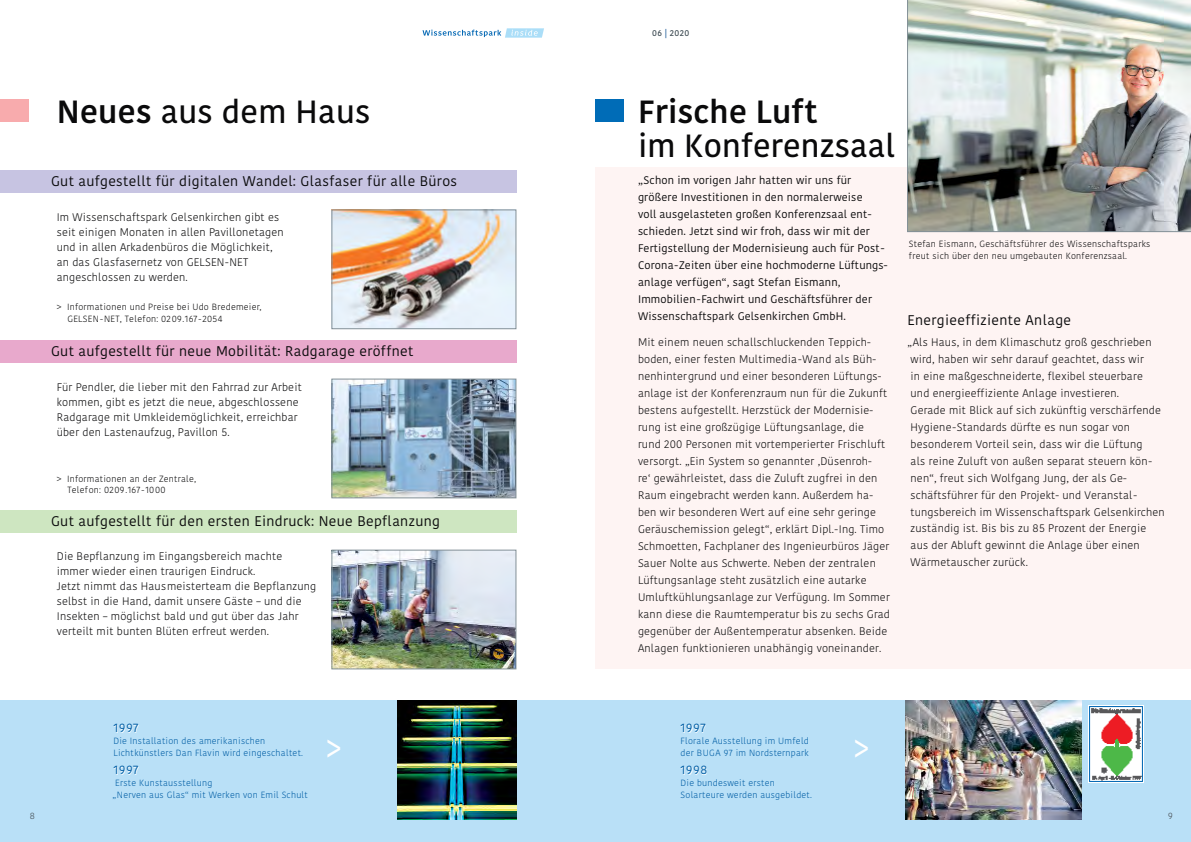
<style>
.page{position:relative;width:1191px;height:842px;background:#fff}
.page>*{position:absolute;margin:0;border:0;box-sizing:border-box;transform-origin:0 0}
.t1{font:36px "Kohinoor";color:#fff;scale:.75 1}
.t2{font:600 32px "Kohinoor";letter-spacing:.005em;color:#0a0a0b}
.t3{font:500 32px "Kohinoor";letter-spacing:.01em;color:#0a0a0b}
.t4{font:14px "Kohinoor";letter-spacing:.025em;color:#0a0a0b}
.t5{font:12px "Kohinoor";letter-spacing:.05em;color:#005da4}
.t6{font:300 11px/17px "Kohinoor";letter-spacing:.015em;color:#0a0a0b}
.t7{font:11px/17px "Kohinoor";letter-spacing:.015em;color:#0a0a0b}
.t8{font:italic 300 9px/12px "Kohinoor";letter-spacing:.025em;color:#005da4}
.t9{font:italic 300 9px/12px "Kohinoor";letter-spacing:.025em;color:#0a0a0b}
.t10{font:300 9px "Kohinoor";color:#434a4f}
.t11{font:600 8.4px "Kohinoor";letter-spacing:.055em;color:#39474f}
.s1{font-weight:500}
.s2{color:#004689}
</style>
<div class="page">
<div style="left:595px;top:167px;width:596px;height:502px;background:#fef4f3"></div>
<img style="left:907px;top:0;width:284px;height:232px">
<img style="left:334px;top:381px;width:180px;height:115px">
<div style="left:332px;top:379px;width:184px;height:119px;border:1px solid #839097"></div>
<img style="left:334px;top:552px;width:180px;height:115px">
<div style="left:332px;top:550px;width:184px;height:119px;border:1px solid #839097"></div>
<img style="left:334px;top:212px;width:180px;height:115px">
<div style="left:332px;top:210px;width:184px;height:119px;border:1px solid #839097"></div>
<div style="left:0;top:700px;width:1191px;height:142px;background:#b9e0f7"></div>
<img style="left:905px;top:700px;width:176px;height:119px">
<img style="left:397px;top:700px;width:119px;height:119px">
<img style="left:1089px;top:706px;width:54px;height:76px">
<svg style="left:422px;top:28px;width:122px;height:10px"></svg>
<div style="left:0;top:170px;width:516px;height:23px;background:#c7c4e2"></div>
<div style="left:0;top:340px;width:516px;height:23px;background:#e8a9cc"></div>
<div style="left:0;top:510px;width:516px;height:23px;background:#cee6c1"></div>
<div style="left:595px;top:99px;width:29px;height:23px;background:#006cb7"></div>
<div style="left:0;top:99px;width:28px;height:23px;background:#f8abad"></div>
<h2 class="t2" style="left:57px;top:92px;width:315px"><span class="s1">Neues</span> aus dem Haus</h2>
<p class="t4" style="left:51px;top:172px;width:408px">Gut aufgestellt für digitalen Wandel: Glasfaser für alle Büros</p>
<p class="t6" style="left:57px;top:210px;width:228px;line-height:15px">Im Wissenschaftspark Gelsenkirchen gibt es seit einigen Monaten in allen Pavillonetagen und in allen Arkadenbüros die Möglichkeit, an das Glasfasernetz von GELSEN-NET angeschlossen zu werden.</p>
<p class="t9" style="left:67px;top:301px;width:195px;text-indent:-11px">&gt; Informationen und Preise bei Udo Bredemeier,<br>GELSEN-NET, Telefon: 0209.167-2054</p>
<p class="t4" style="left:51px;top:343px;width:364px">Gut aufgestellt für neue Mobilität: Radgarage eröffnet</p>
<p class="t6" style="left:57px;top:380px;width:246px;line-height:15px">Für Pendler, die lieber mit den Fahrrad zur Arbeit kommen, gibt es jetzt die neue, abgeschlossene Radgarage mit Umkleidemöglichkeit, erreichbar über den Lastenaufzug, Pavillon 5.</p>
<p class="t9" style="left:67px;top:473px;width:130px;line-height:11px;text-indent:-11px">&gt; Informationen an der Zentrale,<br>Telefon: 0209.167-1000</p>
<p class="t4" style="left:51px;top:513px;width:390px">Gut aufgestellt für den ersten Eindruck: Neue Bepflanzung</p>
<p class="t6" style="left:57px;top:548px;width:261px;line-height:15px">Die Bepflanzung im Eingangsbereich machte immer wieder einen traurigen Eindruck.<br>Jetzt nimmt das Hausmeisterteam die Bepflanzung selbst in die Hand, damit unsere Gäste – und die Insekten – möglichst bald und gut über das Jahr verteilt mit bunten Blüten erfreut werden.</p>
<p class="t11" style="left:652px;top:28px;width:39px">06 <span class="s2">|</span> 2020</p>
<h2 class="t3" style="left:638px;top:92px;width:181px">Frische Luft</h2>
<h2 class="t2" style="left:638px;top:126px;width:258px">im Konferenzsaal</h2>
<p class="t7" style="left:638px;top:172px;width:251px">„Schon im vorigen Jahr hatten wir uns für größere Investitionen in den normalerweise<br>voll ausgelasteten großen Konferenzsaal ent&shy;schieden. Jetzt sind wir froh, dass wir mit der Fertigstellung der Modernisieung auch für Post-Corona-Zeiten über eine hochmoderne Lüftungs&shy;anlage verfügen“, sagt Stefan Eismann, Immobilien-Fachwirt und Geschäftsführer der Wissenschaftspark Gelsenkirchen GmbH.</p>
<p class="t9" style="left:909px;top:238px;width:243px">Stefan Eismann, Geschäftsführer des Wissenschaftsparks freut sich über den neu umgebauten Konferenzsaal.</p>
<p class="t4" style="left:907px;top:311px;width:165px">Energieeffiziente Anlage</p>
<p class="t6" style="left:638px;top:333px;width:253px">Mit einem neuen schallschluckenden Teppich&shy;boden, einer festen Multimedia-Wand als Büh&shy;nenhintergrund und einer besonderen Lüftungs&shy;anlage ist der Konferenzraum nun für die Zukunft bestens aufgestellt. Herzstück der Modernisie&shy;rung ist eine großzügige Lüftungsanlage, die<br>rund 200 Personen mit vortemperierter Frischluft versorgt. „Ein System so genannter ,Düsenroh-<br>re‘ gewährleistet, dass die Zuluft zugfrei in den Raum eingebracht werden kann. Außerdem ha&shy;ben wir besonderen Wert auf eine sehr geringe Geräuschemission gelegt“, erklärt Dipl.-Ing. Timo Schmoetten, Fachplaner des Ingenieurbüros Jäger Sauer Nolte aus Schwerte. Neben der zentralen Lüftungsanlage steht zusätzlich eine autarke Umluftkühlungsanlage zur Verfügung. Im Sommer kann diese die Raumtemperatur bis zu sechs Grad gegenüber der Außentemperatur absenken. Beide Anlagen funktionieren unabhängig voneinander.</p>
<p class="t6" style="left:907px;top:333px;width:259px">„Als Haus, in dem Klimaschutz groß geschrieben wird, haben wir sehr darauf geachtet, dass wir<br>in eine maßgeschneiderte, flexibel steuerbare<br>und energieeffiziente Anlage investieren.<br>Gerade mit Blick auf sich zukünftig verschärfende Hygiene-Standards dürfte es nun sogar von besonderem Vorteil sein, dass wir die Lüftung<br>als reine Zuluft von außen separat steuern kön&shy;nen“, freut sich Wolfgang Jung, der als Ge&shy;schäftsführer für den Projekt- und Veranstal&shy;tungsbereich im Wissenschaftspark Gelsenkirchen zuständig ist. Bis bis zu 85 Prozent der Energie<br>aus der Abluft gewinnt die Anlage über einen Wärmetauscher zurück.</p>
<p class="t5" style="left:113px;top:720px;width:27px">1997</p>
<p class="t8" style="left:113px;top:735px;width:191px">Die Installation des amerikanischen<br>Lichtkünstlers Dan Flavin wird eingeschaltet.</p>
<p class="t5" style="left:113px;top:763px;width:27px">1997</p>
<p class="t8" style="left:113px;top:777px;width:197px">Erste Kunstausstellung<br>„Nerven aus Glas“ mit Werken von Emil Schult</p>
<p class="t5" style="left:680px;top:720px;width:27px">1997</p>
<p class="t5" style="left:680px;top:763px;width:28px">1998</p>
<p class="t8" style="left:680px;top:777px;width:133px">Die bundesweit ersten<br>Solarteure werden ausgebildet.</p>
<p class="t8" style="left:680px;top:735px;width:130px">Florale Ausstellung im Umfeld der BUGA 97 im Nordsternpark</p>
<h1 class="t1" style="left:327px;top:726px;width:21px">&gt;</h1>
<h1 class="t1" style="left:854px;top:726px;width:21px">&gt;</h1>
<p class="t10" style="left:30px;top:810px;width:7px">8</p>
<p class="t10" style="left:1168px;top:810px;width:6px">9</p>
</div>
